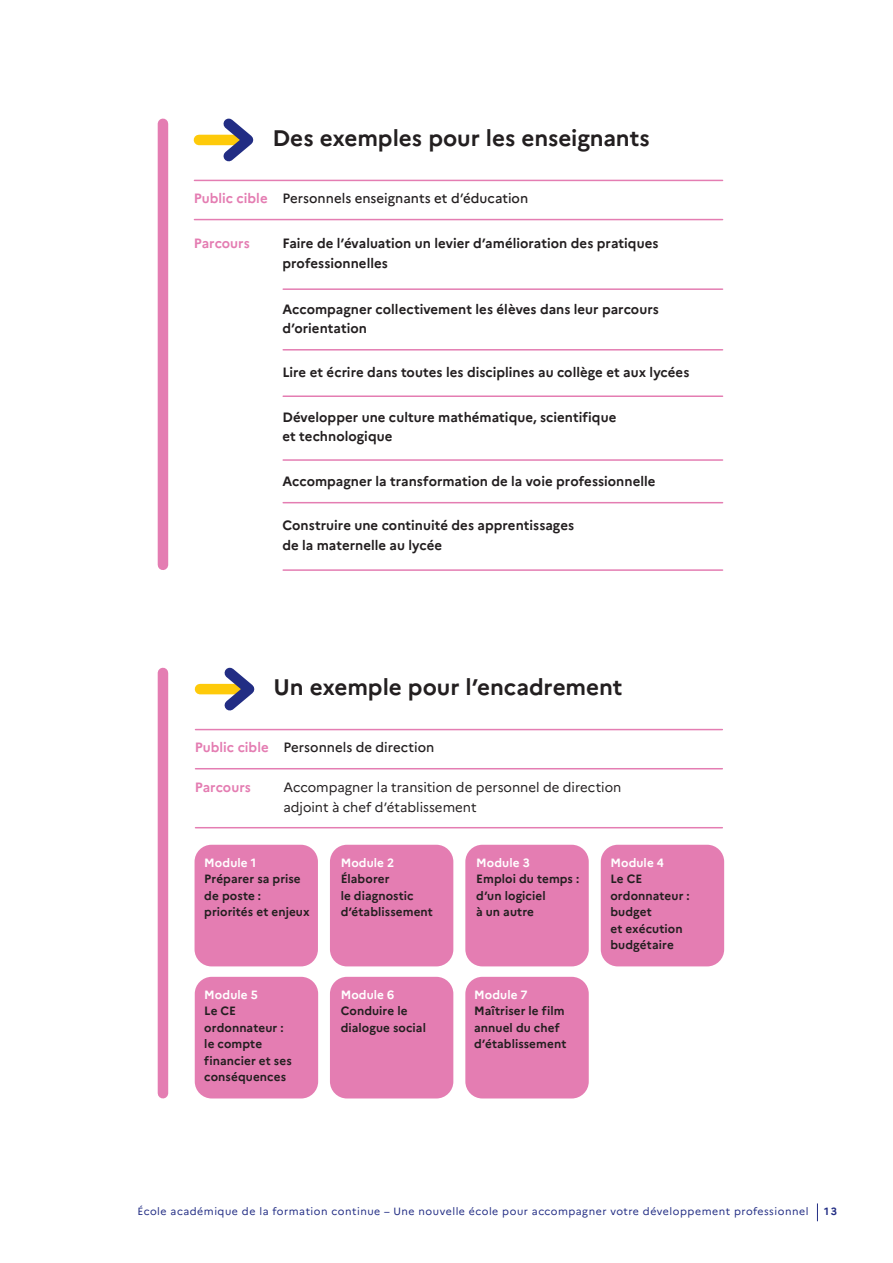
<style>
.page{position:relative;width:893px;height:1263px;background:#fff}
.page>*{position:absolute;margin:0;border:0;box-sizing:border-box;transform-origin:0 0}
.t1{font:700 22.5px "Marianne";letter-spacing:-.005em;color:#231f20}
.t2{font:700 13.5px/19.5px "Marianne";letter-spacing:.005em;color:#231f20}
.t3{font:500 13.5px "Marianne";color:#231f20}
.t4{font:13.5px/19.5px "Marianne";color:#231f20}
.t5{font:700 13.5px "Marianne";letter-spacing:.005em;color:#e47db2}
.t6{font:700 12px/16.5px "Marianne";letter-spacing:.01em;color:#231f20}
.t7{font:700 12px "Marianne";letter-spacing:.01em;color:#fff}
.t8{font:10.5px "Marianne";letter-spacing:.05em;color:#222d84}
.t9{font:700 10.5px "Marianne";color:#222d84}
.s1{font-weight:700;color:#e47db2}
</style>
<div class="page">
<svg style="left:817px;top:1203px;width:1px;height:18px"></svg>
<div style="left:195px;top:845px;width:123px;height:121px;background:#e47db2;border-radius:17px"></div>
<div style="left:195px;top:977px;width:123px;height:121px;background:#e47db2;border-radius:17px"></div>
<div style="left:330px;top:845px;width:123px;height:121px;background:#e47db2;border-radius:17px"></div>
<div style="left:330px;top:977px;width:123px;height:121px;background:#e47db2;border-radius:17px"></div>
<div style="left:465px;top:845px;width:124px;height:121px;background:#e47db2;border-radius:17px"></div>
<div style="left:465px;top:977px;width:124px;height:121px;background:#e47db2;border-radius:17px"></div>
<div style="left:601px;top:845px;width:123px;height:121px;background:#e47db2;border-radius:17px"></div>
<div style="left:200px;top:684px;width:45px;height:10px;background:#feca0a"></div>
<svg style="left:215px;top:667px;width:40px;height:44px"></svg>
<hr style="left:195px;top:768px;width:527px;height:1px;background:#e47db2">
<hr style="left:195px;top:827px;width:527px;height:1px;background:#e47db2">
<hr style="left:195px;top:729px;width:527px;height:1px;background:#e47db2">
<div style="left:158px;top:673px;width:10px;height:420px;background:#e47db2"></div>
<div style="left:199px;top:135px;width:45px;height:10px;background:#feca0a"></div>
<svg style="left:214px;top:118px;width:40px;height:44px"></svg>
<hr style="left:194px;top:219px;width:529px;height:1px;background:#e47db2">
<hr style="left:283px;top:288px;width:440px;height:2px;background:#e47db2">
<hr style="left:283px;top:349px;width:440px;height:1px;background:#e47db2">
<hr style="left:283px;top:395px;width:440px;height:2px;background:#e47db2">
<hr style="left:283px;top:502px;width:440px;height:1px;background:#e47db2">
<hr style="left:283px;top:569px;width:440px;height:2px;background:#e47db2">
<hr style="left:283px;top:459px;width:440px;height:2px;background:#e47db2">
<hr style="left:194px;top:180px;width:529px;height:1px;background:#e47db2">
<div style="left:158px;top:124px;width:10px;height:441px;background:#e47db2"></div>
<h1 class="t1" style="left:272px;top:124px;width:379px">Des exemples pour les enseignants</h1>
<p class="t3" style="left:194px;top:190px;width:336px"><span class="s1">Public cible</span> Personnels enseignants et d’éducation</p>
<p class="t5" style="left:194px;top:235px;width:58px">Parcours</p>
<p class="t2" style="left:282px;top:234px;width:378px">Faire de l’évaluation un levier d’amélioration des pratiques professionnelles</p>
<p class="t2" style="left:282px;top:299px;width:378px">Accompagner collectivement les élèves dans leur parcours d’orientation</p>
<p class="t2" style="left:282px;top:363px;width:409px">Lire et écrire dans toutes les disciplines au collège et aux lycées</p>
<p class="t2" style="left:282px;top:407px;width:335px">Développer une culture mathématique, scientifique et technologique</p>
<p class="t2" style="left:282px;top:471px;width:375px">Accompagner la transformation de la voie professionnelle</p>
<p class="t2" style="left:282px;top:516px;width:293px">Construire une continuité des apprentissages de la maternelle au lycée</p>
<h1 class="t1" style="left:273px;top:673px;width:351px">Un exemple pour l’encadrement</h1>
<p class="t3" style="left:195px;top:739px;width:241px"><span class="s1">Public cible</span> Personnels de direction</p>
<p class="t5" style="left:195px;top:779px;width:58px">Parcours</p>
<p class="t4" style="left:283px;top:777px;width:339px">Accompagner la transition de personnel de direction adjoint à chef d’établissement</p>
<p class="t7" style="left:204px;top:855px;width:53px">Module 1</p>
<p class="t6" style="left:204px;top:871px;width:107px">Préparer sa prise de poste : priorités et enjeux</p>
<p class="t7" style="left:204px;top:987px;width:55px">Module 5</p>
<p class="t6" style="left:204px;top:1003px;width:89px">Le CE ordonnateur : le compte financier et ses conséquences</p>
<p class="t7" style="left:341px;top:855px;width:55px">Module 2</p>
<p class="t6" style="left:341px;top:871px;width:94px">Élaborer<br>le diagnostic d’établissement</p>
<p class="t7" style="left:341px;top:987px;width:55px">Module 6</p>
<p class="t6" style="left:341px;top:1003px;width:87px">Conduire le dialogue social</p>
<p class="t7" style="left:476px;top:855px;width:55px">Module 3</p>
<p class="t6" style="left:476px;top:871px;width:104px">Emploi du temps : d’un logiciel<br>à un autre</p>
<p class="t7" style="left:474px;top:987px;width:55px">Module 7</p>
<p class="t6" style="left:474px;top:1003px;width:94px">Maîtriser le film annuel du chef d’établissement</p>
<p class="t7" style="left:610px;top:855px;width:55px">Module 4</p>
<p class="t6" style="left:610px;top:871px;width:81px">Le CE ordonnateur : budget<br>et exécution budgétaire</p>
<p class="t8" style="left:138px;top:1205px;width:672px">École académique de la formation continue – Une nouvelle école pour accompagner votre développement professionnel</p>
<p class="t9" style="left:824px;top:1205px;width:15px">13</p>
</div>
